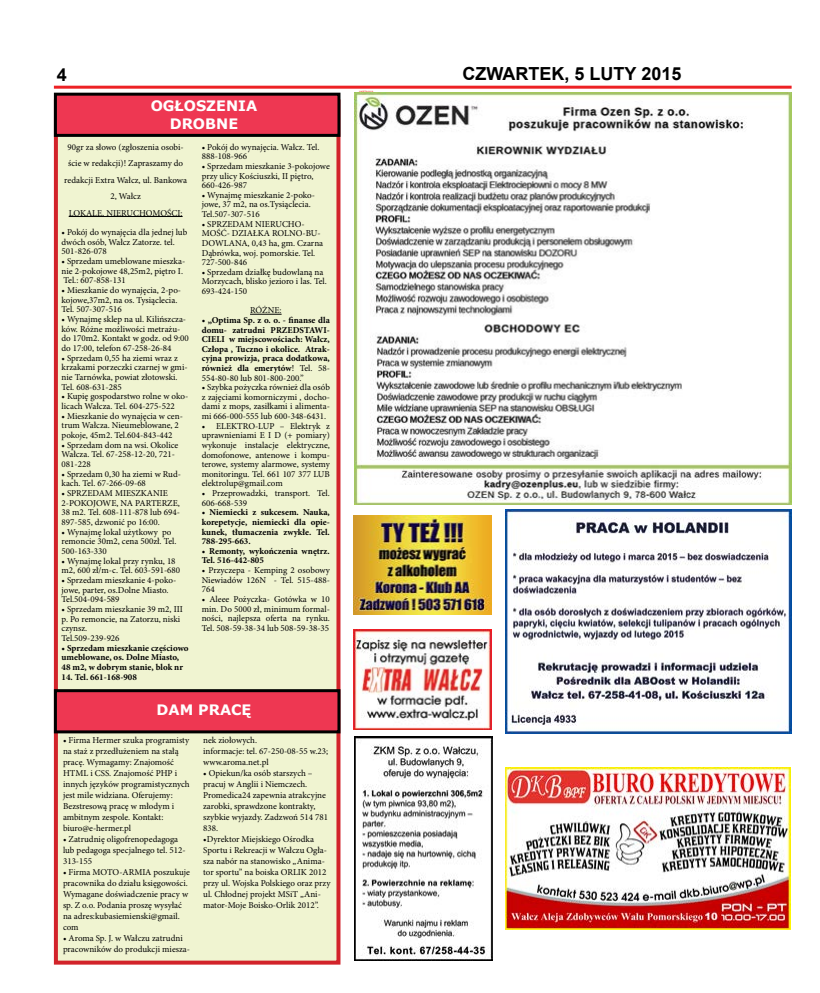
<style>
.page{position:relative;width:820px;height:993px;background:#fff}
.page>*{position:absolute;margin:0;border:0;box-sizing:border-box;transform-origin:0 0}
.t1{font:700 18px "Arial";color:#000}
.t2{font:700 14.4px/17.3px "Verdana";color:#fff;text-align:center}
.t3{font:9px/9.7px "Minion Pro";color:#000}
.t4{font:700 9px/9.6px "Minion Pro";color:#000}
.t5{font:4px "Arial";color:#f05135}
.s1{font-weight:400}
</style>
<div class="page">
<hr style="left:54px;top:86px;width:737px;height:3px;background:#ed2124">
<div style="left:54px;top:99px;width:286px;height:865px;background:#f0f4d1;border:4px solid #d2232a"></div>
<div style="left:54px;top:93px;width:286px;height:44px;background:#ee3752;border:3px solid #000"></div>
<div style="left:54px;top:689px;width:286px;height:44px;background:#ee3752;border:3px solid #000"></div>
<hr style="left:69px;top:216px;width:113px;height:1px;background:#000">
<hr style="left:250px;top:314px;width:31px;height:1px;background:#000">
<img style="left:354px;top:93px;width:436px;height:411px">
<img style="left:353px;top:515px;width:138px;height:99px">
<img style="left:505px;top:767px;width:285px;height:161px">
<img style="left:353px;top:629px;width:138px;height:99px">
<img style="left:505px;top:509px;width:286px;height:224px">
<img style="left:354px;top:736px;width:138px;height:224px">
<h1 class="t1" style="left:57px;top:63px;width:12px">4</h1>
<h2 class="t2" style="left:151px;top:97px;width:108px">OGŁOSZENIA<br>DROBNE</h2>
<p class="t3" style="left:64px;top:139px;width:124px;line-height:16.5px;text-align:center">90gr za słowo (zgłoszenia osobi&shy;ście w redakcji)! Zapraszamy do redakcji Extra Wałcz, ul. Bankowa<br>2, Wałcz<br>LOKALE, NIERUCHOMOŚCI:</p>
<p class="t3" style="left:62px;top:227px;width:127px">• Pokój do wynajęcia dla jednej lub dwóch osób, Wałcz Zatorze. tel.<br>501-826-078</p>
<p class="t3" style="left:62px;top:256px;width:125px">• Sprzedam umeblowane mieszka&shy;nie 2-pokojowe 48,25m2, piętro I.<br>Tel.: 607-858-131</p>
<p class="t3" style="left:62px;top:285px;width:121px">• Mieszkanie do wynajęcia, 2-po&shy;kojowe,37m2, na os. Tysiąclecia.<br>Tel. 507-307-516</p>
<p class="t3" style="left:62px;top:314px;width:129px">• Wynajmę sklep na ul. Kilińszcza&shy;ków. Różne możliwości metrażu&shy;do 170m2. Kontakt w godz. od 9:00 do 17:00, telefon 67-258-26-84</p>
<p class="t3" style="left:62px;top:353px;width:127px">• Sprzedam 0,55 ha ziemi wraz z krzakami porzeczki czarnej w gmi&shy;nie Tarnówka, powiat złotowski.<br>Tel. 608-631-285</p>
<p class="t3" style="left:62px;top:391px;width:128px">• Kupię gospodarstwo rolne w oko&shy;licach Wałcza. Tel. 604-275-522</p>
<p class="t3" style="left:62px;top:411px;width:123px">• Mieszkanie do wynajęcia w cen&shy;trum Wałcza. Nieumeblowane, 2 pokoje, 45m2. Tel.604-843-442</p>
<p class="t3" style="left:62px;top:439px;width:118px">• Sprzedam dom na wsi. Okolice<br>Wałcza. Tel. 67-258-12-20, 721-<br>081-228</p>
<p class="t3" style="left:62px;top:468px;width:121px">• Sprzedam 0,30 ha ziemi w Rud&shy;kach. Tel. 67-266-09-68</p>
<p class="t3" style="left:62px;top:488px;width:120px">• SPRZEDAM MIESZKANIE<br>2-POKOJOWE, NA PARTERZE,<br>38 m2. Tel. 608-111-878 lub 694-<br>897-585, dzwonić po 16:00.</p>
<p class="t3" style="left:62px;top:526px;width:116px">• Wynajmę lokal użytkowy po remoncie 30m2, cena 500zł. Tel.<br>500-163-330</p>
<p class="t3" style="left:62px;top:555px;width:120px">• Wynajmę lokal przy rynku, 18 m2, 600 zł/m-c. Tel. 603-591-680</p>
<p class="t3" style="left:62px;top:575px;width:116px">• Sprzedam mieszkanie 4-poko&shy;jowe, parter, os.Dolne Miasto.<br>Tel.504-094-589</p>
<p class="t3" style="left:62px;top:604px;width:123px">• Sprzedam mieszkanie 39 m2, III p. Po remoncie, na Zatorzu, niski czynsz.<br>Tel.509-239-926</p>
<p class="t4" style="left:62px;top:642px;width:128px">• Sprzedam mieszkanie częściowo umeblowane, os. Dolne Miasto,<br>48 m2, w dobrym stanie, blok nr</p>
<p class="t4" style="left:62px;top:671px;width:77px">14. Tel. 661-168-908</p>
<p class="t3" style="left:202px;top:142px;width:119px">• Pokój do wynajęcia. Wałcz. Tel.<br>888-108-966</p>
<p class="t3" style="left:202px;top:161px;width:130px">• Sprzedam mieszkanie 3-pokojowe przy ulicy Kościuszki, II piętro,<br>660-426-987</p>
<p class="t3" style="left:202px;top:190px;width:115px">• Wynajmę mieszkanie 2-poko&shy;jowe, 37 m2, na os.Tysiąclecia.<br>Tel.507-307-516</p>
<p class="t3" style="left:202px;top:219px;width:123px">• SPRZEDAM NIERUCHO-<br>MOŚĆ- DZIAŁKA ROLNO-BU-<br>DOWLANA, 0,43 ha, gm. Czarna<br>Dąbrówka, woj. pomorskie. Tel.<br>727-500-846</p>
<p class="t3" style="left:202px;top:267px;width:126px">• Sprzedam działkę budowlaną na<br>Morzycach, blisko jezioro i las. Tel.<br>693-424-150</p>
<p class="t3" style="left:250px;top:305px;width:33px">RÓŻNE:</p>
<p class="t4" style="left:202px;top:315px;width:130px;text-align:justify">• „Optima Sp. z o. o. - finanse dla domu- zatrudni PRZEDSTAWI-CIELI w miejscowościach: Wałcz, Człopa , Tuczno i okolice. Atrak&shy;cyjna prowizja, praca dodatkowa, również dla emerytów<span class="s1">! Tel. 58- 554-80-80 lub 801-800-200.”</span></p>
<p class="t3" style="left:202px;top:382px;width:130px;text-align:justify">• Szybka pożyczka również dla osób z zajęciami komorniczymi , docho&shy;dami z mops, zasiłkami i alimenta&shy;mi 666-000-555 lub 600-348-6431.</p>
<p class="t3" style="left:202px;top:421px;width:130px;text-align:justify">• ELEKTRO-LUP – Elektryk z uprawnieniami E I D (+ pomiary) wykonuje instalacje elektryczne, domofonowe, antenowe i kompu&shy;terowe, systemy alarmowe, systemy monitoringu. Tel. 661 107 377 LUB elektrolup@gmail.com</p>
<p class="t3" style="left:202px;top:488px;width:130px">• Przeprowadzki, transport. Tel.<br>606-668-539</p>
<p class="t4" style="left:202px;top:507px;width:130px;text-align:justify">• Niemiecki z sukcesem. Nauka, korepetycje, niemiecki dla opie&shy;kunek, tłumaczenia zwykłe. Tel.<br>788-295-663.</p>
<p class="t4" style="left:202px;top:546px;width:130px">• Remonty, wykończenia wnętrz.<br>Tel. 516-442-805</p>
<p class="t3" style="left:202px;top:565px;width:130px;text-align:justify">• Przyczepa - Kemping 2 osobowy Niewiadów 126N - Tel. 515-488- 764</p>
<p class="t3" style="left:202px;top:594px;width:130px;text-align:justify">• Aleee Pożyczka- Gotówka w 10 min. Do 5000 zł, minimum formal&shy;ności, najlepsza oferta na rynku.<br>Tel. 508-59-38-34 lub 508-59-38-35</p>
<h2 class="t2" style="left:156px;top:701px;width:96px">DAM PRACĘ</h2>
<p class="t3" style="left:63px;top:734px;width:128px;line-height:11px">• Firma Hermer szuka programisty na staż z przedłużeniem na stałą pracę. Wymagamy: Znajomość<br>HTML i CSS. Znajomość PHP i innych języków programistycznych jest mile widziana. Oferujemy:<br>Bezstresową pracę w młodym i ambitnym zespole. Kontakt: biuro@e-hermer.pl</p>
<p class="t3" style="left:63px;top:833px;width:124px;line-height:11px">• Zatrudnię oligofrenopedagoga lub pedagoga specjalnego tel. 512-<br>313-155</p>
<p class="t3" style="left:63px;top:866px;width:128px;line-height:11px">• Firma MOTO-ARMIA poszukuje pracownika do działu księgowości.<br>Wymagane doświadczenie pracy w sp. Z o.o. Podania proszę wysyłać na adres:kubasiemienski@gmail. com</p>
<p class="t3" style="left:63px;top:932px;width:128px;line-height:11px">• Aroma Sp. J. w Wałczu zatrudni pracowników do produkcji miesza-</p>
<p class="t3" style="left:203px;top:734px;width:126px;line-height:11px">nek ziołowych.<br>informacje: tel. 67-250-08-55 w.23; www.aroma.net.pl</p>
<p class="t3" style="left:203px;top:767px;width:126px;line-height:11px">• Opiekun/ka osób starszych – pracuj w Anglii i Niemczech.<br>Promedica24 zapewnia atrakcyjne zarobki, sprawdzone kontrakty, szybkie wyjazdy. Zadzwoń 514 781<br>838.</p>
<p class="t3" style="left:203px;top:833px;width:129px;line-height:11px">•Dyrektor Miejskiego Ośrodka<br>Sportu i Rekreacji w Wałczu Ogła&shy;sza nabór na stanowisko „Anima&shy;tor sportu” na boiska ORLIK 2012 przy ul. Wojska Polskiego oraz przy ul. Chłodnej projekt MSiT „Ani&shy;mator-Moje Boisko-Orlik 2012”.</p>
<p class="t5" style="left:359px;top:89px;width:16px">reklama</p>
<h1 class="t1" style="left:462px;top:62px;width:220px">CZWARTEK, 5 LUTY 2015</h1>
</div>
